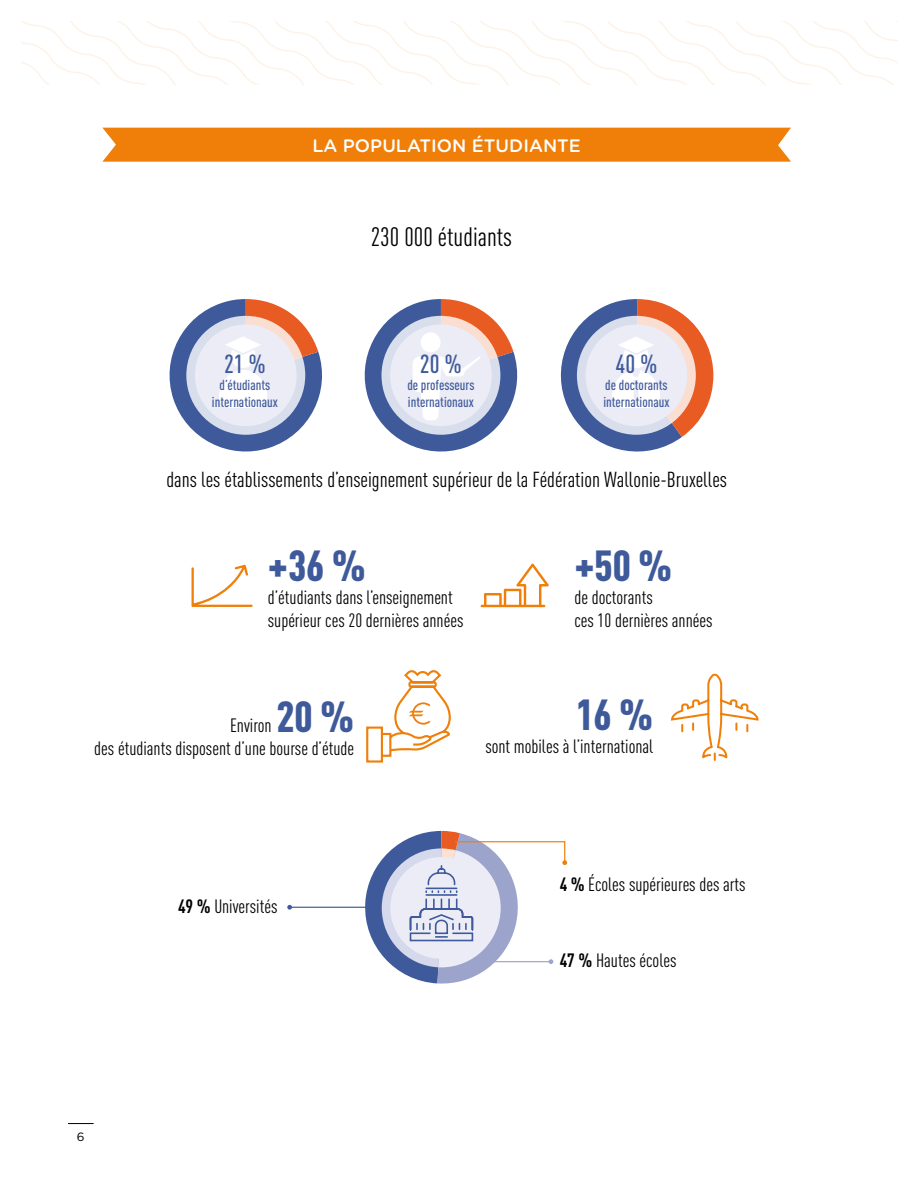
<style>
.page{position:relative;width:919px;height:1187px;background:#fff}
.page>*{position:absolute;margin:0;border:0;box-sizing:border-box;transform-origin:0 0}
.t1{font:900 condensed 42.9px "DINOT";color:#3f5a9b}
.t2{font:condensed 26.25px "DINOT";color:#000}
.t3{font:500 condensed 25.8px "DINOT";color:#3f5a9b}
.t4{font:condensed 21.45px "DINOT";color:#000}
.t5{font:condensed 19.05px/22.8px "DINOT";color:#000}
.t6{font:500 18px "Gotham Rounded";color:#fff}
.t7{font:500 condensed 14.25px/17.1px "DINOT";color:#3f5a9b}
.t8{font:12px "Gotham Rounded";color:#000}
.s1{font-weight:700}
</style>
<div class="page">
<svg style="left:169px;top:299px;width:153px;height:153px"></svg>
<svg style="left:560px;top:299px;width:153px;height:153px"></svg>
<svg style="left:364px;top:299px;width:154px;height:153px"></svg>
<svg style="left:191px;top:564px;width:61px;height:43px"></svg>
<svg style="left:480px;top:563px;width:68px;height:44px"></svg>
<svg style="left:366px;top:670px;width:85px;height:93px"></svg>
<svg style="left:671px;top:673px;width:88px;height:88px"></svg>
<hr style="left:289px;top:906px;width:83px;height:1px;background:#3f5a9b">
<svg style="left:287px;top:904px;width:5px;height:5px"></svg>
<svg style="left:365px;top:830px;width:202px;height:153px"></svg>
<svg style="left:21px;top:21px;width:876px;height:63px"></svg>
<div style="left:102px;top:128px;width:689px;height:34px;background:#f07f09"></div>
<svg style="left:68px;top:1123px;width:26px;height:1px"></svg>
<p class="t6" style="left:312px;top:134px;width:270px">LA POPULATION ÉTUDIANTE</p>
<p class="t3" style="left:224px;top:348px;width:43px">21 %</p>
<p class="t7" style="left:212px;top:376px;width:67px;text-align:center">d’étudiants internationaux</p>
<p class="t2" style="left:371px;top:221px;width:143px">230 000 étudiants</p>
<p class="t3" style="left:420px;top:348px;width:43px">20 %</p>
<p class="t7" style="left:407px;top:376px;width:69px">de professeurs internationaux</p>
<p class="t3" style="left:615px;top:348px;width:43px">40 %</p>
<p class="t7" style="left:603px;top:376px;width:67px">de doctorants internationaux</p>
<p class="t4" style="left:166px;top:467px;width:562px">dans les établissements d’enseignement supérieur de la Fédération Wallonie-Bruxelles</p>
<p class="t1" style="left:268px;top:539px;width:99px">+36 %</p>
<p class="t5" style="left:268px;top:585px;width:197px">d’étudiants dans l’enseignement supérieur ces 20 dernières années</p>
<p class="t1" style="left:574px;top:539px;width:99px">+50 %</p>
<p class="t5" style="left:574px;top:586px;width:80px">de doctorants</p>
<p class="t5" style="left:574px;top:609px;width:140px">ces 10 dernières années</p>
<p class="t1" style="left:276px;top:689px;width:79px">20 %</p>
<p class="t5" style="left:94px;top:736px;width:261px">des étudiants disposent d’une bourse d’étude</p>
<p class="t5" style="left:230px;top:713px;width:43px">Environ</p>
<p class="t1" style="left:575px;top:688px;width:79px">16 %</p>
<p class="t5" style="left:485px;top:734px;width:169px">sont mobiles à l’international</p>
<p class="t5" style="left:178px;top:894px;width:101px"><span class="s1">49 %</span> Universités</p>
<p class="t5" style="left:559px;top:872px;width:187px"><span class="s1">4 %</span> Écoles supérieures des arts</p>
<p class="t5" style="left:559px;top:948px;width:118px"><span class="s1">47 %</span> Hautes écoles</p>
<p class="t8" style="left:77px;top:1129px;width:9px">6</p>
</div>
